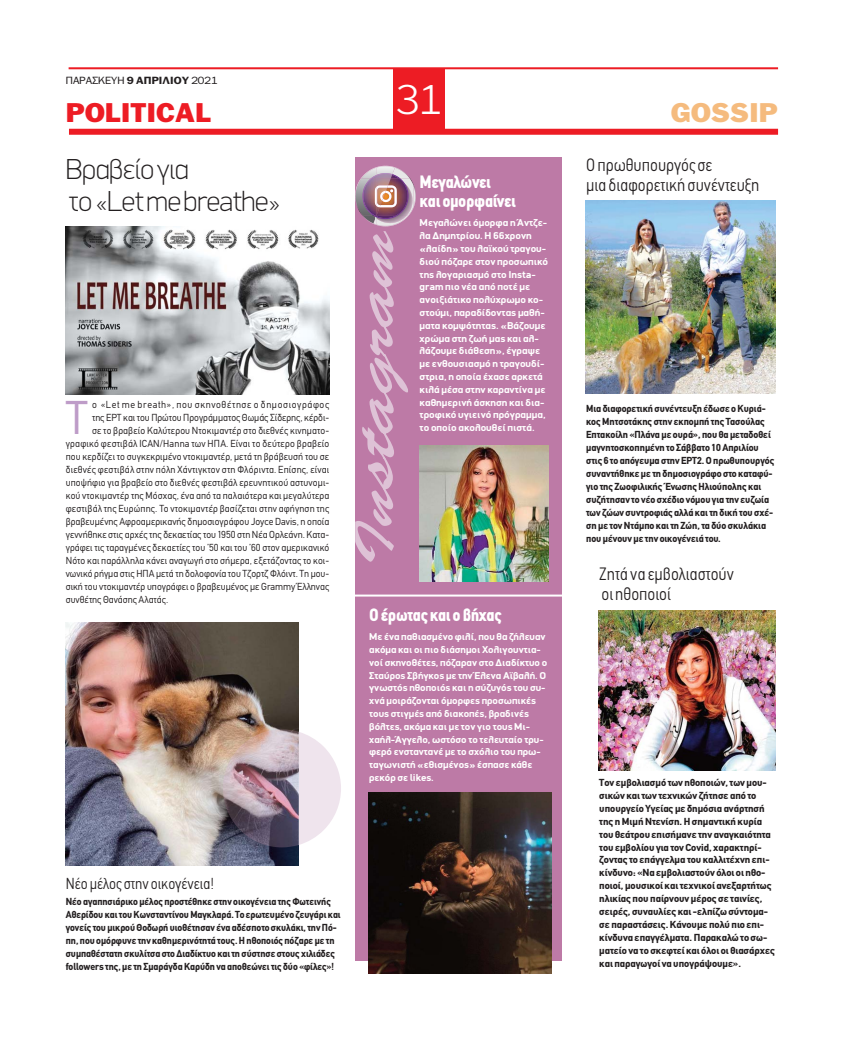
<style>
.page{position:relative;width:841px;height:1039px;background:#fff}
.page>*{position:absolute;margin:0;border:0;box-sizing:border-box;transform-origin:0 0}
.t1{font:46.5px "CF Din";color:#be9cc8;scale:.96 1}
.t2{font:300 40px "PF Franklin Gothic";color:#fff}
.t3{font:100 29px/32px "PF Din Display";letter-spacing:-.02em;color:#231f20}
.t4{font:900 26px "PF Franklin Gothic";color:#ed1c24;scale:1.06 1}
.t5{font:900 26px "PF Franklin Gothic";color:#f5bb7e;scale:1.06 1}
.t6{font:300 condensed 18px/20px "PF Din Text";color:#231f20}
.t7{font:900 condensed 18px/19px "PF Din Text";letter-spacing:-.025em;color:#fff;scale:1.04 1}
.t8{font:300 condensed 16px "PF Din Text";color:#231f20}
.t9{font:700 10px/12.9px "CF Din";color:#231f20}
.t10{font:10px "CF Din";letter-spacing:.01em;color:#231f20;scale:.96 1}
.t11{font:700 10px/12.8px "PF Din Display";color:#fff;scale:1.07 1}
.t12{font:700 10px/12.8px "PF Din Display";color:#fff;scale:1.05 1}
.t13{font:700 10px/13px "CF Din";color:#231f20;scale:.95 1}
.t14{font:10px "CF Din";letter-spacing:.065em;color:#231f20;scale:.96 1}
.t15{font:10px "PF Franklin Gothic";letter-spacing:.01em;color:#231f20;scale:1.1 1}
.s1{font-weight:700}
</style>
<div class="page">
<img style="left:66px;top:622px;width:232px;height:243px">
<div style="left:355px;top:157px;width:206px;height:803px;background:#bd7aa6"></div>
<img style="left:598px;top:610px;width:176px;height:160px">
<img style="left:419px;top:445px;width:129px;height:136px">
<hr style="left:341px;top:594px;width:230px;height:2px;background:#fff">
<img style="left:369px;top:792px;width:182px;height:181px">
<svg style="left:298px;top:731px;width:43px;height:114px"></svg>
<img style="left:223px;top:729px;width:75px;height:118px">
<svg style="left:355px;top:427px;width:39px;height:135px"></svg>
<hr style="left:69px;top:67px;width:708px;height:2px;background:#ed1c24">
<div style="left:69px;top:129px;width:708px;height:6px;background:#ed1c24"></div>
<div style="left:393px;top:69px;width:51px;height:63px;background:#ed1c24"></div>
<img style="left:355px;top:166px;width:60px;height:60px">
<img style="left:66px;top:226px;width:263px;height:168px">
<img style="left:585px;top:201px;width:189px;height:193px">
<p class="t15" style="left:66px;top:74px;width:139px">ΠΑΡΑΣΚΕΥΗ <span class="s1">9 AΠΡΙΛΙΟΥ</span> 2021</p>
<h3 class="t4" style="left:66px;top:103px;width:138px">POLITICAL</h3>
<h2 class="t2" style="left:395px;top:77px;width:48px">31</h2>
<h3 class="t5" style="left:670px;top:103px;width:102px">GOSSIP</h3>
<h3 class="t3" style="left:66px;top:157px;width:216px">Βραβείο για<br>το «Let me breathe»</h3>
<h3 class="t6" style="left:585px;top:155px;width:174px">Ο πρωθυπουργός σε<br>μια διαφορετική συνέντευξη</h3>
<h3 class="t7" style="left:419px;top:174px;width:94px">Μεγαλώνει και ομορφαίνει</h3>
<h1 class="t1" style="left:66px;top:400px;width:24px">Τ</h1>
<p class="t14" style="left:92px;top:400px;width:248px">ο «Let me breath», που σκηνοθέτησε ο δημοσιογράφος</p>
<p class="t10" style="left:92px;top:413px;width:248px">της ΕΡΤ και του Πρώτου Προγράμματος Θωμάς Σίδερης, κέρδι-</p>
<p class="t10" style="left:92px;top:426px;width:248px">σε το βραβείο Καλύτερου Ντοκιμαντέρ στο διεθνές κινηματο-</p>
<p class="t10" style="left:66px;top:439px;width:276px">γραφικό φεστιβάλ ICAN/Hanna των ΗΠΑ. Είναι το δεύτερο βραβείο</p>
<p class="t10" style="left:66px;top:452px;width:276px">που κερδίζει το συγκεκριμένο ντοκιμαντέρ, μετά τη βράβευσή του σε</p>
<p class="t10" style="left:66px;top:465px;width:276px">διεθνές φεστιβάλ στην πόλη Χάντιγκτον στη Φλόριντα. Επίσης, είναι</p>
<p class="t10" style="left:66px;top:478px;width:276px">υποψήφιο για βραβείο στο διεθνές φεστιβάλ ερευνητικού αστυνομι-</p>
<p class="t10" style="left:66px;top:491px;width:276px">κού ντοκιμαντέρ της Μόσχας, ένα από τα παλαιότερα και μεγαλύτερα</p>
<p class="t10" style="left:66px;top:504px;width:276px">φεστιβάλ της Ευρώπης. Το ντοκιμαντέρ βασίζεται στην αφήγηση της</p>
<p class="t10" style="left:66px;top:517px;width:276px">βραβευμένης Αφροαμερικανής δημοσιογράφου Joyce Davis, η οποία</p>
<p class="t10" style="left:66px;top:530px;width:276px">γεννήθηκε στις αρχές της δεκαετίας του 1950 στη Νέα Ορλεάνη. Κατα-</p>
<p class="t10" style="left:66px;top:543px;width:276px">γράφει τις ταραγμένες δεκαετίες του ’50 και του ’60 στον αμερικανικό</p>
<p class="t10" style="left:66px;top:556px;width:276px">Νότο και παράλληλα κάνει αναγωγή στο σήμερα, εξετάζοντας το κοι-</p>
<p class="t10" style="left:66px;top:569px;width:276px">νωνικό ρήγμα στις ΗΠΑ μετά τη δολοφονία του Τζορτζ Φλόιντ. Τη μου-</p>
<p class="t10" style="left:66px;top:582px;width:276px">σική του ντοκιμαντέρ υπογράφει ο βραβευμένος με Grammy Έλληνας</p>
<p class="t10" style="left:66px;top:595px;width:108px">συνθέτης Θανάσης Αλατάς.</p>
<p class="t11" style="left:419px;top:217px;width:121px">Μεγαλώνει όμορφα η Άντζε&shy;λα Δημητρίου. Η 66χρονη «λαίδη» του λαϊκού τραγου&shy;διού πόζαρε στον προσωπικό της λογαριασμό στο Insta&shy;gram πιο νέα από ποτέ με ανοιξιάτικο πολύχρωμο κο&shy;στούμι, παραδίδοντας μαθή&shy;ματα κομψότητας. «Βάζουμε χρώμα στη ζωή μας και αλ&shy;λάζουμε διάθεση», έγραψε με ενθουσιασμό η τραγουδί&shy;στρια, η οποία έχασε αρκετά κιλά μέσα στην καραντίνα με καθημερινή άσκηση και δια&shy;τροφικό υγιεινό πρόγραμμα, το οποίο ακολουθεί πιστά.</p>
<h3 class="t7" style="left:369px;top:607px;width:128px">Ο έρωτας και ο βήχας</h3>
<p class="t12" style="left:369px;top:631px;width:171px">Με ένα παθιασμένο φιλί, που θα ζήλευαν ακόμα και οι πιο διάσημοι Χολιγουντια&shy;νοί σκηνοθέτες, πόζαραν στο Διαδίκτυο ο Σταύρος Σβήγκος με την Έλενα Αϊβαλή. Ο γνωστός ηθοποιός και η σύζυγός του συ&shy;χνά μοιράζονται όμορφες προσωπικές τους στιγμές από διακοπές, βραδινές βόλτες, ακόμα και με τον γιο τους Μι&shy;χαήλ-Άγγελο, ωστόσο το τελευταίο τρυ&shy;φερό ενσταντανέ με το σχόλιο του πρω&shy;ταγωνιστή «εθισμένος» έσπασε κάθε ρεκόρ σε likes.</p>
<h3 class="t8" style="left:66px;top:874px;width:150px">Νέο μέλος στην οικογένεια!</h3>
<p class="t13" style="left:66px;top:894px;width:291px">Νέο αγαπησιάρικο μέλος προστέθηκε στην οικογένεια της Φωτεινής Αθερίδου και του Κωνσταντίνου Μαγκλαρά. Το ερωτευμένο ζευγάρι και γονείς του μικρού Θοδωρή υιοθέτησαν ένα αδέσποτο σκυλάκι, την Πό&shy;πη, που ομόρφυνε την καθημερινότητά τους. Η ηθοποιός πόζαρε με τη συμπαθέστατη σκυλίτσα στο Διαδίκτυο και τη σύστησε στους χιλιάδες followers της, με τη Σμαράγδα Καρύδη να αποθεώνει τις δύο «φίλες»!</p>
<p class="t9" style="left:585px;top:402px;width:190px">Μια διαφορετική συνέντευξη έδωσε ο Κυριά&shy;κος Μητσοτάκης στην εκπομπή της Τασούλας Επτακοίλη «Πλάνα με ουρά», που θα μεταδοθεί μαγνητοσκοπημένη το Σάββατο 10 Απριλίου στις 6 το απόγευμα στην ΕΡΤ2. Ο πρωθυπουργός συναντήθηκε με τη δημοσιογράφο στο καταφύ&shy;γιο της Ζωοφιλικής Ένωσης Ηλιούπολης και συζήτησαν το νέο σχέδιο νόμου για την ευζωία των ζώων συντροφιάς αλλά και τη δική του σχέ&shy;ση με τον Ντάμπο και τη Ζώη, τα δύο σκυλάκια που μένουν με την οικογένειά του.</p>
<h3 class="t6" style="left:599px;top:563px;width:136px">Ζητά να εμβολιαστούν οι ηθοποιοί</h3>
<p class="t9" style="left:599px;top:776px;width:177px">Tον εμβολιασμό των ηθοποιών, των μου&shy;σικών και των τεχνικών ζήτησε από το υπουργείο Υγείας με δημόσια ανάρτησή της η Μιμή Ντενίση. Η σημαντική κυρία του θεάτρου επισήμανε την αναγκαιότητα του εμβολίου για τον Covid, χαρακτηρί&shy;ζοντας το επάγγελμα του καλλιτέχνη επι&shy;κίνδυνο: «Να εμβολιαστούν όλοι οι ηθο&shy;ποιοί, μουσικοί και τεχνικοί ανεξαρτήτως ηλικίας που παίρνουν μέρος σε ταινίες, σειρές, συναυλίες και -ελπίζω σύντομα&shy;σε παραστάσεις. Κάνουμε πολύ πιο επι&shy;κίνδυνα επαγγέλματα. Παρακαλώ το σω&shy;ματείο να το σκεφτεί και όλοι οι θιασάρχες και παραγωγοί να υπογράψουμε».</p>
</div>
